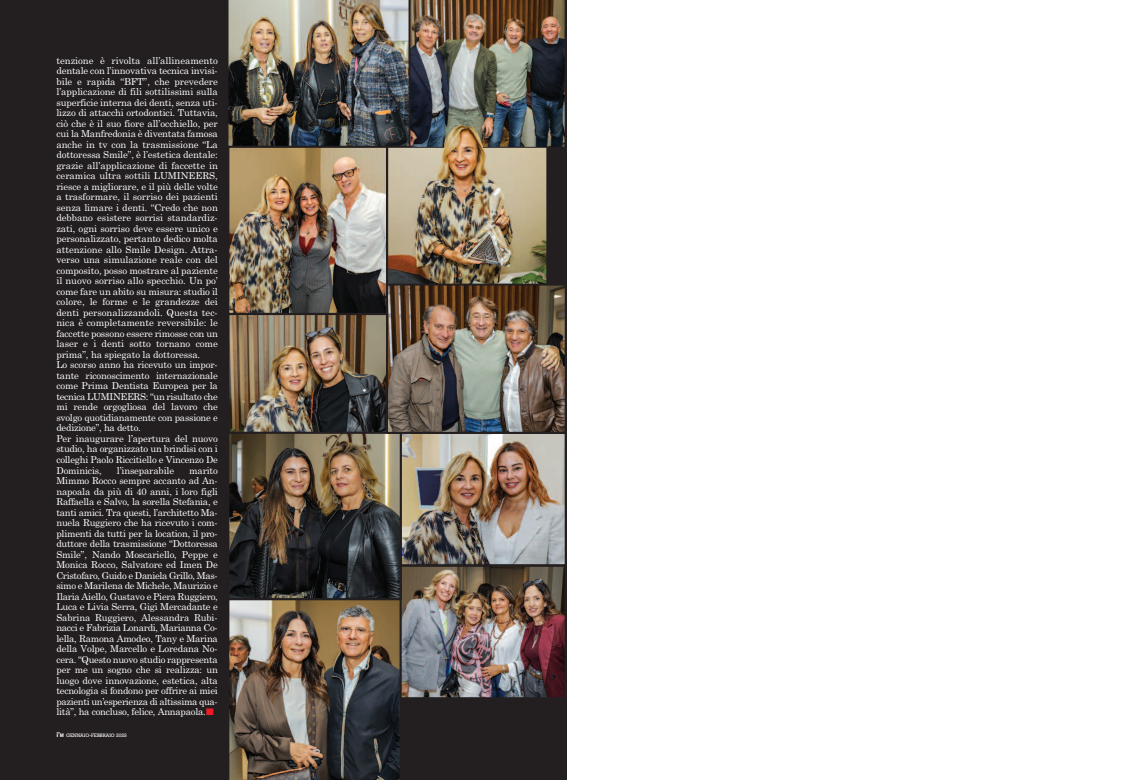
<style>
.page{position:relative;width:1134px;height:780px;background:#fff}
.page>*{position:absolute;margin:0;border:0;box-sizing:border-box;transform-origin:0 0}
.t1{font:900 32.8px "Arial";color:#ee1d23}
.t2{font:9.5px/10.5px "Century Schoolbook";letter-spacing:-.015em;color:#fff}
.t3{font:5px "Rockwell";color:#fff}
.s1{font-family:"Arial";font-weight:700;font-size:7px}
.s2{font-family:"Arial";font-weight:700}
</style>
<div class="page">
<div style="left:0;top:0;width:567px;height:780px;background:#231f20"></div>
<img style="left:229px;top:600px;width:171px;height:180px">
<img style="left:228px;top:0;width:337px;height:149px">
<img style="left:230px;top:316px;width:155px;height:115px">
<div style="left:227px;top:313px;width:161px;height:121px;border:2px solid #231f20"></div>
<img style="left:230px;top:149px;width:155px;height:163px">
<div style="left:227px;top:146px;width:161px;height:169px;border:2px solid #231f20"></div>
<img style="left:403px;top:435px;width:161px;height:128px">
<div style="left:400px;top:432px;width:167px;height:134px;border:2px solid #231f20"></div>
<img style="left:403px;top:567px;width:161px;height:129px">
<div style="left:400px;top:564px;width:167px;height:135px;border:2px solid #231f20"></div>
<img style="left:230px;top:435px;width:169px;height:162px">
<div style="left:227px;top:432px;width:175px;height:168px;border:2px solid #231f20"></div>
<img style="left:388px;top:125px;width:158px;height:158px">
<img style="left:389px;top:286px;width:175px;height:145px">
<div style="left:386px;top:283px;width:181px;height:151px;border:2px solid #231f20"></div>
<p class="t2" style="left:56px;top:55px;width:163px">tenzione è rivolta all’allineamento dentale con l’innovativa tecnica invisi&shy;bile e rapida “BFT”, che prevedere l’applicazione di fili sottilissimi sulla superficie interna dei denti, senza uti&shy;lizzo di attacchi ortodontici. Tuttavia, ciò che è il suo fiore all’occhiello, per cui la Manfredonia è diventata famosa anche in tv con la trasmissione “La dottoressa Smile”, è l’estetica dentale: grazie all’applicazione di faccette in ceramica ultra sottili LUMINEERS, riesce a migliorare, e il più delle volte a trasformare, il sorriso dei pazienti senza limare i denti. “Credo che non debbano esistere sorrisi standardiz&shy;zati, ogni sorriso deve essere unico e personalizzato, pertanto dedico molta attenzione allo Smile Design. Attra&shy;verso una simulazione reale con del composito, posso mostrare al paziente il nuovo sorriso allo specchio. Un po’ come fare un abito su misura: studio il colore, le forme e le grandezze dei denti personalizzandoli. Questa tec&shy;nica è completamente reversibile: le faccette possono essere rimosse con un laser e i denti sotto tornano come prima”, ha spiegato la dottoressa.<br>Lo scorso anno ha ricevuto un impor&shy;tante riconoscimento internazionale come Prima Dentista Europea per la tecnica LUMINEERS: “un risultato che mi rende orgogliosa del lavoro che svolgo quotidianamente con passione e dedizione”, ha detto.<br>Per inaugurare l’apertura del nuovo studio, ha organizzato un brindisi con i colleghi Paolo Riccitiello e Vincenzo De Dominicis,</p>
<p class="t2" style="left:117px;top:465px;width:59px">l’inseparabile</p>
<p class="t2" style="left:56px;top:465px;width:163px;text-align:justify;text-indent:133px">marito Mimmo Rocco sempre accanto ad An&shy;napoala da più di 40 anni, i loro figli Raffaella e Salvo, la sorella Stefania, e tanti amici. Tra questi, l’architetto Ma&shy;nuela Ruggiero che ha ricevuto i com&shy;plimenti da tutti per la location, il pro&shy;duttore della trasmissione “Dottoressa Smile”, Nando Moscariello, Peppe e Monica Rocco, Salvatore ed Imen De Cristofaro, Guido e Daniela Grillo, Mas&shy;simo e Marilena de Michele, Maurizio e Ilaria Aiello, Gustavo e Piera Ruggiero, Luca e Livia Serra, Gigi Mercadante e Sabrina Ruggiero, Alessandra Rubi&shy;nacci e Fabrizia Lonardi, Marianna Co&shy;lella, Ramona Amodeo, Tany e Marina della Volpe, Marcello e Loredana No&shy;cera. “Questo nuovo studio rappresenta per me un sogno che si realizza: un luogo dove innovazione, estetica, alta tecnologia si fondono per offrire ai miei pazienti un’esperienza di altissima qua&shy;lità”, ha concluso, felice, Annapaola.</p>
<h1 class="t1" style="left:204px;top:685px;width:12px">.</h1>
<p class="t3" style="left:57px;top:732px;width:72px"><span class="s1">i’</span><span class="s2">M</span> GENNAIO-FEBBRAIO 2025</p>
</div>
